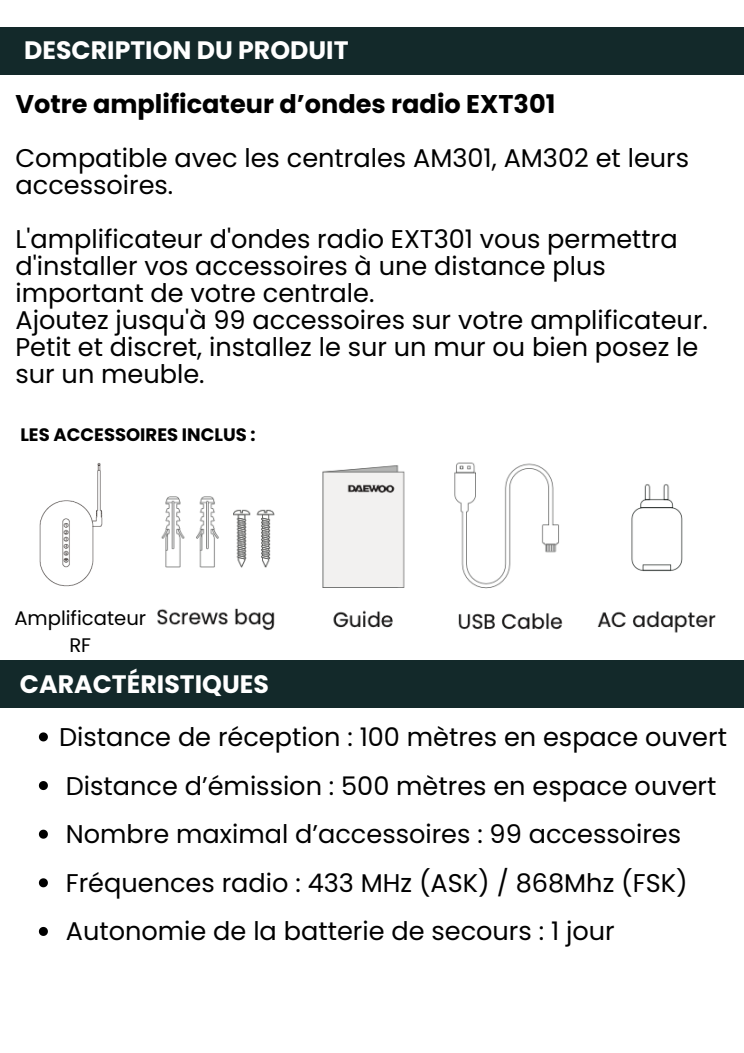
<style>
.page{position:relative;width:744px;height:1053px;background:#fff}
.page>*{position:absolute;margin:0;border:0;box-sizing:border-box;transform-origin:0 0}
.t1{font:25.6px/27px "Poppins";color:#000}
.t2{font:700 25.6px "Poppins";color:#000}
.t3{font:700 25.2px "Poppins";color:#fff}
.t4{font:19.6px/27.3px "Poppins";color:#000;text-align:center}
.t5{font:700 18px "Poppins";color:#000}
</style>
<div class="page">
<div style="left:0;top:27px;width:744px;height:47px;background:#13292a"></div>
<img style="left:157px;top:462px;width:559px;height:171px">
<div style="left:0;top:660px;width:744px;height:47px;background:#13292a"></div>
<img style="left:39px;top:463px;width:64px;height:124px">
<svg style="left:39px;top:732px;width:9px;height:9px"></svg>
<svg style="left:39px;top:781px;width:9px;height:9px"></svg>
<svg style="left:39px;top:829px;width:9px;height:9px"></svg>
<svg style="left:39px;top:878px;width:9px;height:9px"></svg>
<svg style="left:39px;top:926px;width:9px;height:9px"></svg>
<h2 class="t3" style="left:24px;top:33px;width:326px">DESCRIPTION DU PRODUIT</h2>
<h3 class="t2" style="left:16px;top:86px;width:541px">Votre amplificateur d’ondes radio EXT301</h3>
<h3 class="t1" style="left:16px;top:144px;width:675px">Compatible avec les centrales AM301, AM302 et leurs accessoires.</h3>
<p class="t1" style="left:16px;top:225px;width:694px">L'amplificateur d'ondes radio EXT301 vous permettra d'installer vos accessoires à une distance plus important de votre centrale.<br>Ajoutez jusqu'à 99 accessoires sur votre amplificateur.<br>Petit et discret, installez le sur un mur ou bien posez le sur un meuble.</p>
<p class="t5" style="left:20px;top:422px;width:237px">LES ACCESSOIRES INCLUS :</p>
<p class="t4" style="left:14px;top:604px;width:133px">Amplificateur<br>RF</p>
<p class="t3" style="left:20px;top:666px;width:250px">CARACTÉRISTIQUES</p>
<p class="t1" style="left:59px;top:723px;width:670px">Distance de réception : 100 mètres en espace ouvert</p>
<h1 class="t1" style="left:66px;top:772px;width:652px">Distance d’émission : 500 mètres en espace ouvert</h1>
<p class="t1" style="left:66px;top:820px;width:617px">Nombre maximal d’accessoires : 99 accessoires</p>
<p class="t1" style="left:66px;top:869px;width:623px">Fréquences radio : 433 MHz (ASK) / 868Mhz (FSK)</p>
<p class="t1" style="left:66px;top:917px;width:550px">Autonomie de la batterie de secours : 1 jour</p>
</div>
